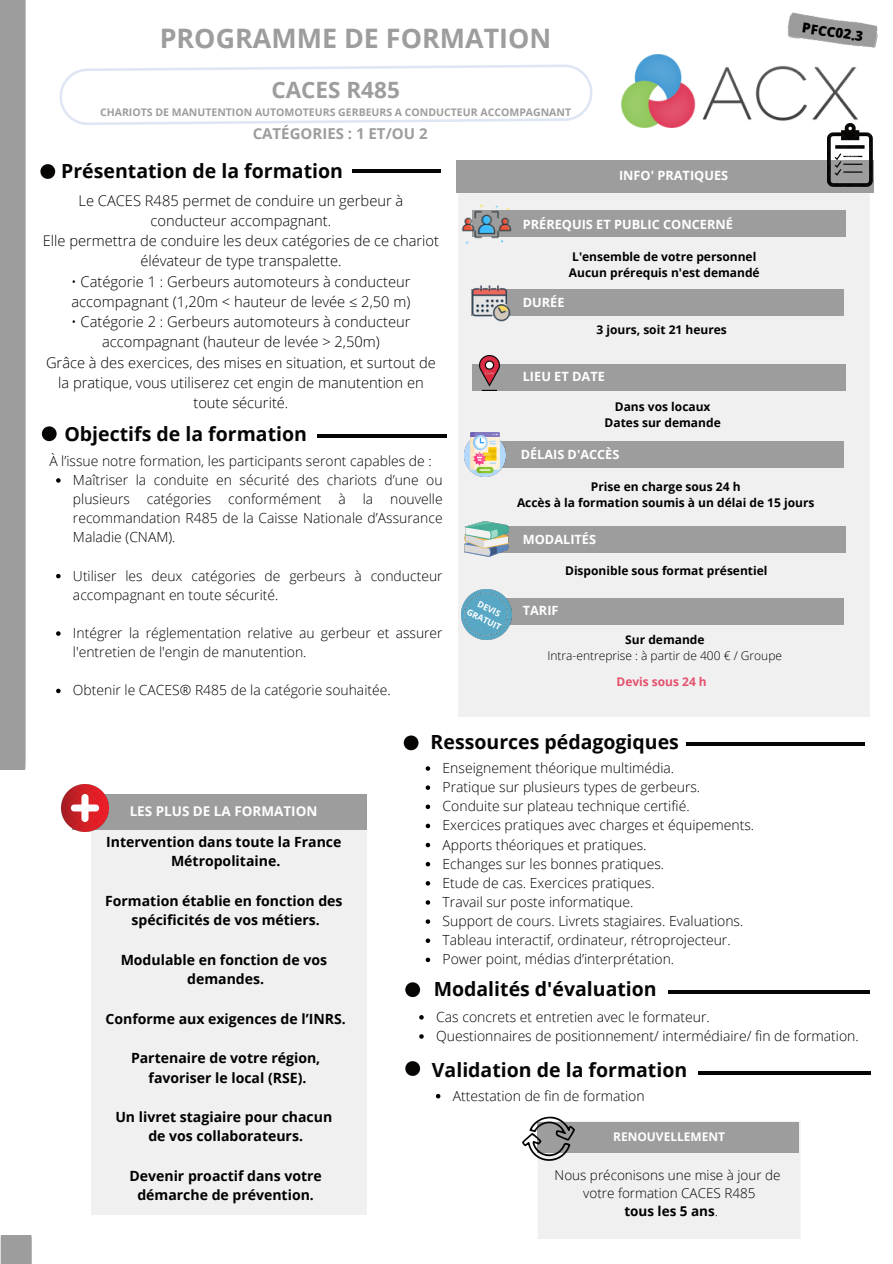
<style>
.page{position:relative;width:893px;height:1264px;background:#fff}
.page>*{position:absolute;margin:0;border:0;box-sizing:border-box;transform-origin:0 0}
.t1{font:700 26.85px "Open Sans";color:#9d9d9d}
.t2{font:700 22.5px "Open Sans";color:#9d9d9d}
.t3{font:700 19.5px "Open Sans";color:#070404}
.t4{font:700 15px "Open Sans";color:#9d9d9d}
.t5{font:300 14.7px/20.2px "Open Sans";color:#000;text-align:center}
.t6{font:700 14.1px/19.6px "Open Sans";color:#000;text-align:center}
.t7{font:300 13.95px/19.2px "Open Sans";color:#000}
.t8{font:800 13.65px "Open Sans";color:#000}
.t9{font:300 13.5px "Open Sans";color:#000}
.t10{font:700 13.5px "Open Sans";color:#fff}
.t11{font:700 13.5px "Open Sans";color:#000}
.t12{font:700 12.75px "Open Sans";color:#fff}
.t13{font:700 12px "Open Sans";color:#000}
.t14{font:300 12px "Open Sans";color:#000}
.t15{font:700 12px "Open Sans";color:#fff}
.t16{font:700 12px "Open Sans";color:#e3516d}
.t17{font:700 10.5px "Open Sans";color:#9d9d9d}
.t18{font:700 8.55px "Open Sans";color:#fff}
.s1{font-weight:300}
</style>
<div class="page">
<img style="left:621px;top:55px;width:236px;height:73px">
<div style="left:471px;top:598px;width:373px;height:26px;background:#9d9d9d"></div>
<div style="left:456px;top:160px;width:417px;height:33px;background:#9d9d9d"></div>
<div style="left:472px;top:210px;width:373px;height:26px;background:#9d9d9d"></div>
<img style="left:827px;top:124px;width:45px;height:63px">
<div style="left:471px;top:289px;width:373px;height:26px;background:#9d9d9d"></div>
<div style="left:472px;top:364px;width:373px;height:26px;background:#9d9d9d"></div>
<div style="left:471px;top:441px;width:373px;height:26px;background:#9d9d9d"></div>
<div style="left:472px;top:527px;width:373px;height:25px;background:#9d9d9d"></div>
<div style="left:72px;top:794px;width:295px;height:35px;background:#9d9d9d"></div>
<hr style="left:685px;top:742px;width:179px;height:4px;background:#070404">
<svg style="left:0;top:1235px;width:32px;height:28px"></svg>
<div style="left:538px;top:1121px;width:262px;height:117px;background:#f1f0f0"></div>
<div style="left:537px;top:1122px;width:261px;height:30px;background:#9d9d9d"></div>
<img style="left:522px;top:1116px;width:52px;height:44px">
<svg style="left:405px;top:982px;width:15px;height:15px"></svg>
<svg style="left:668px;top:990px;width:201px;height:3px"></svg>
<img style="left:61px;top:784px;width:47px;height:48px">
<svg style="left:0;top:0;width:594px;height:770px"></svg>
<svg style="left:425px;top:785px;width:5px;height:5px"></svg>
<svg style="left:425px;top:804px;width:5px;height:5px"></svg>
<svg style="left:425px;top:823px;width:5px;height:5px"></svg>
<svg style="left:425px;top:842px;width:5px;height:5px"></svg>
<svg style="left:425px;top:862px;width:5px;height:4px"></svg>
<svg style="left:425px;top:881px;width:5px;height:4px"></svg>
<svg style="left:425px;top:900px;width:5px;height:4px"></svg>
<svg style="left:425px;top:919px;width:5px;height:4px"></svg>
<svg style="left:425px;top:938px;width:5px;height:5px"></svg>
<svg style="left:425px;top:957px;width:5px;height:5px"></svg>
<svg style="left:419px;top:1015px;width:4px;height:4px"></svg>
<svg style="left:419px;top:1034px;width:4px;height:4px"></svg>
<img style="left:787px;top:12px;width:91px;height:36px">
<svg style="left:405px;top:1061px;width:15px;height:15px"></svg>
<svg style="left:698px;top:1071px;width:172px;height:3px"></svg>
<svg style="left:436px;top:1094px;width:4px;height:4px"></svg>
<p class="t1" style="left:160px;top:19px;width:393px">PROGRAMME DE FORMATION</p>
<h6 class="t2" style="left:271px;top:74px;width:130px">CACES R485</h6>
<p class="t17" style="left:100px;top:104px;width:472px">CHARIOTS DE MANUTENTION AUTOMOTEURS GERBEURS A CONDUCTEUR ACCOMPAGNANT</p>
<h4 class="t4" style="left:253px;top:123px;width:176px">CATÉGORIES : 1 ET/OU 2</h4>
<h4 class="t8" style="left:803px;top:18px;width:63px;rotate:8deg">PFCC02.3</h4>
<h6 class="t3" style="left:61px;top:158px;width:283px">Présentation de la formation</h6>
<p class="t5" style="left:43px;top:190px;width:398px">Le CACES R485 permet de conduire un gerbeur à conducteur accompagnant.<br>Elle permettra de conduire les deux catégories de ce chariot élévateur de type transpalette.</p>
<p class="t5" style="left:71px;top:271px;width:341px;text-align:left">• Catégorie 1 : Gerbeurs automoteurs à conducteur accompagnant (1,20m &lt; hauteur de levée ≤ 2,50 m)</p>
<p class="t5" style="left:46px;top:311px;width:391px">• Catégorie 2 : Gerbeurs automoteurs à conducteur accompagnant (hauteur de levée &gt; 2,50m)<br>Grâce à des exercices, des mises en situation, et surtout de la pratique, vous utiliserez cet engin de manutention en toute sécurité.</p>
<p class="t3" style="left:64px;top:420px;width:244px">Objectifs de la formation</p>
<p class="t7" style="left:49px;top:451px;width:384px">À l’issue notre formation, les participants seront capables de :</p>
<p class="t7" style="left:73px;top:470px;width:371px;text-align:justify">Maîtriser la conduite en sécurité des chariots d’une ou plusieurs catégories conformément à la nouvelle recommandation R485 de la Caisse Nationale d’Assurance Maladie (CNAM).</p>
<h6 class="t7" style="left:73px;top:565px;width:371px">Utiliser les deux catégories de gerbeurs à conducteur accompagnant en toute sécurité.</h6>
<p class="t7" style="left:73px;top:623px;width:371px">Intégrer la réglementation relative au gerbeur et assurer l'entretien de l'engin de manutention.</p>
<p class="t7" style="left:73px;top:680px;width:319px">Obtenir le CACES® R485 de la catégorie souhaitée.</p>
<p class="t18" style="left:481px;top:598px;width:26px;rotate:26deg">DEVIS</p>
<h5 class="t18" style="left:470px;top:606px;width:38px;rotate:26deg">GRATUIT</h5>
<p class="t12" style="left:619px;top:167px;width:111px">INFO' PRATIQUES</p>
<h6 class="t12" style="left:522px;top:215px;width:212px">PRÉREQUIS ET PUBLIC CONCERNÉ</h6>
<p class="t13" style="left:572px;top:248px;width:186px">L'ensemble de votre personnel</p>
<p class="t13" style="left:569px;top:264px;width:192px">Aucun prérequis n'est demandé</p>
<p class="t12" style="left:522px;top:293px;width:43px">DURÉE</p>
<h1 class="t13" style="left:596px;top:321px;width:132px">3 jours, soit 21 heures</h1>
<h6 class="t12" style="left:522px;top:367px;width:84px">LIEU ET DATE</h6>
<h3 class="t13" style="left:614px;top:397px;width:97px">Dans vos locaux</h3>
<h2 class="t13" style="left:604px;top:413px;width:118px">Dates sur demande</h2>
<p class="t12" style="left:520px;top:445px;width:100px">DÉLAIS D'ACCÈS</p>
<p class="t13" style="left:591px;top:478px;width:151px">Prise en charge sous 24 h</p>
<h6 class="t13" style="left:517px;top:494px;width:299px">Accès à la formation soumis à un délai de 15 jours</h6>
<p class="t12" style="left:522px;top:530px;width:75px">MODALITÉS</p>
<p class="t13" style="left:565px;top:562px;width:204px">Disponible sous format présentiel</p>
<p class="t12" style="left:522px;top:602px;width:37px">TARIF</p>
<p class="t13" style="left:625px;top:630px;width:81px">Sur demande</p>
<p class="t14" style="left:547px;top:646px;width:236px">Intra-entreprise : à partir de 400 € / Groupe</p>
<p class="t16" style="left:616px;top:672px;width:92px">Devis sous 24 h</p>
<p class="t10" style="left:130px;top:801px;width:189px">LES PLUS DE LA FORMATION</p>
<p class="t6" style="left:106px;top:831px;width:237px">Intervention dans toute la France<br>Métropolitaine.</p>
<p class="t6" style="left:105px;top:890px;width:239px">Formation établie en fonction des spécificités de vos métiers.</p>
<h2 class="t6" style="left:121px;top:949px;width:208px">Modulable en fonction de vos demandes.</h2>
<p class="t6" style="left:105px;top:1008px;width:242px">Conforme aux exigences de l’INRS.</p>
<p class="t6" style="left:131px;top:1047px;width:191px">Partenaire de votre région, favoriser le local (RSE).</p>
<h5 class="t6" style="left:115px;top:1106px;width:218px">Un livret stagiaire pour chacun de vos collaborateurs.</h5>
<h5 class="t6" style="left:129px;top:1165px;width:194px">Devenir proactif dans votre démarche de prévention.</h5>
<h5 class="t3" style="left:430px;top:728px;width:250px">Ressources pédagogiques</h5>
<h5 class="t7" style="left:442px;top:758px;width:233px">Enseignement théorique multimédia.</h5>
<h5 class="t7" style="left:442px;top:777px;width:259px">Pratique sur plusieurs types de gerbeurs.</h5>
<p class="t7" style="left:442px;top:796px;width:248px">Conduite sur plateau technique certifié.</p>
<p class="t7" style="left:442px;top:815px;width:313px">Exercices pratiques avec charges et équipements.</p>
<p class="t7" style="left:442px;top:834px;width:205px">Apports théoriques et pratiques.</p>
<p class="t7" style="left:442px;top:853px;width:223px">Echanges sur les bonnes pratiques.</p>
<p class="t7" style="left:442px;top:872px;width:213px">Etude de cas. Exercices pratiques.</p>
<p class="t7" style="left:442px;top:892px;width:192px">Travail sur poste informatique.</p>
<h2 class="t7" style="left:442px;top:911px;width:302px">Support de cours. Livrets stagiaires. Evaluations.</h2>
<p class="t7" style="left:442px;top:930px;width:289px">Tableau interactif, ordinateur, rétroprojecteur.</p>
<p class="t7" style="left:442px;top:949px;width:233px">Power point, médias d’interprétation.</p>
<h4 class="t3" style="left:433px;top:975px;width:224px">Modalités d'évaluation</h4>
<h4 class="t7" style="left:436px;top:1006px;width:275px">Cas concrets et entretien avec le formateur.</h4>
<h4 class="t7" style="left:436px;top:1025px;width:424px">Questionnaires de positionnement/ intermédiaire/ fin de formation.</h4>
<h5 class="t3" style="left:432px;top:1056px;width:257px">Validation de la formation</h5>
<h5 class="t7" style="left:453px;top:1085px;width:193px">Attestation de fin de formation</h5>
<p class="t15" style="left:613px;top:1128px;width:113px">RENOUVELLEMENT</p>
<h6 class="t9" style="left:554px;top:1165px;width:227px">Nous préconisons une mise à jour de</h6>
<p class="t9" style="left:583px;top:1183px;width:174px">votre formation CACES R485</p>
<h4 class="t11" style="left:624px;top:1201px;width:95px">tous les 5 ans<span class="s1">.</span></h4>
</div>
